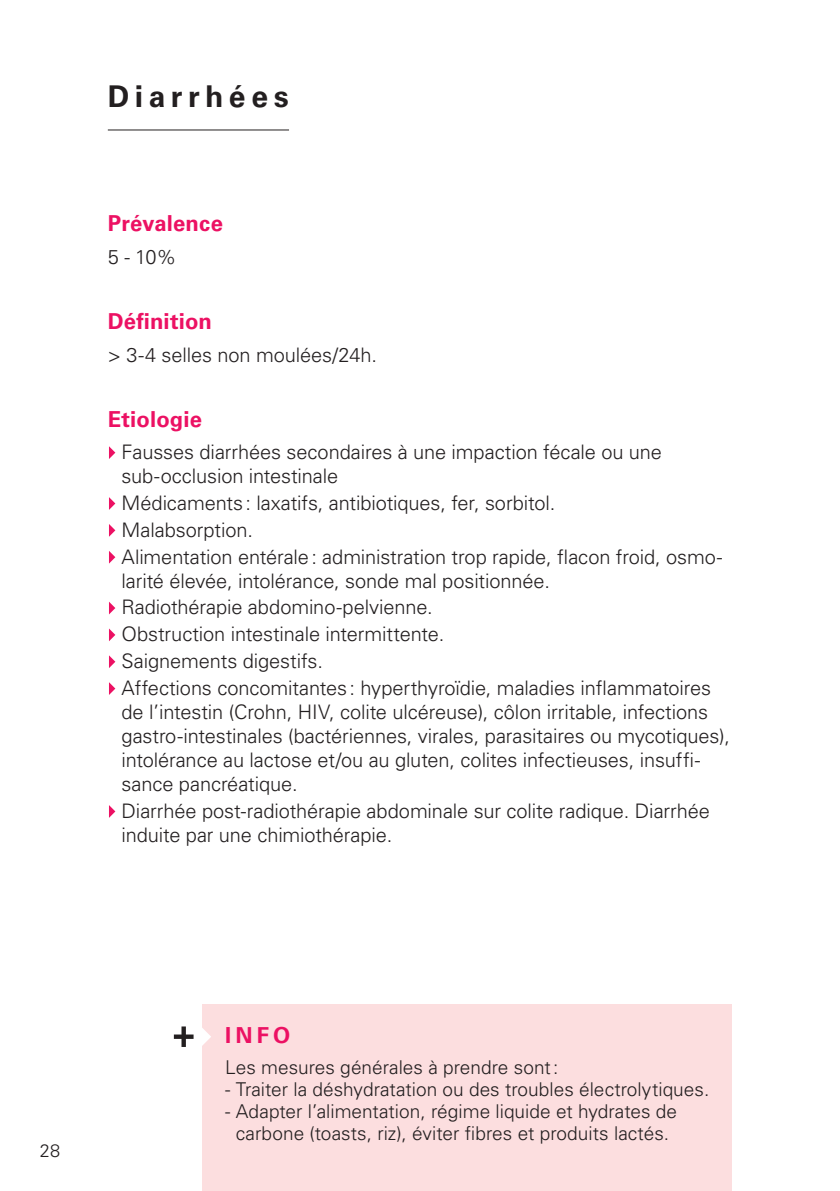
<style>
.page{position:relative;width:840px;height:1191px;background:#fff}
.page>*{position:absolute;margin:0;border:0;box-sizing:border-box;transform-origin:0 0}
.t1{font:700 30px "Univers LT Std";letter-spacing:.18em;color:#231f20}
.t2{font:700 22px "Univers LT Std";letter-spacing:.005em;color:#ec1163}
.t3{font:300 20px/26.8px "Univers LT Std";letter-spacing:-.005em;color:#231f20}
.t4{font:300 19px/22px "Univers LT Std";color:#231f20;text-align:center}
.t5{font:300 18px "Univers LT Std";color:#231f20}
</style>
<div class="page">
<svg style="left:109px;top:446px;width:6px;height:13px"></svg>
<svg style="left:109px;top:497px;width:6px;height:13px"></svg>
<svg style="left:109px;top:524px;width:6px;height:13px"></svg>
<svg style="left:109px;top:551px;width:6px;height:12px"></svg>
<svg style="left:109px;top:601px;width:6px;height:13px"></svg>
<svg style="left:109px;top:628px;width:6px;height:13px"></svg>
<svg style="left:109px;top:655px;width:6px;height:13px"></svg>
<svg style="left:109px;top:682px;width:6px;height:13px"></svg>
<svg style="left:109px;top:805px;width:6px;height:13px"></svg>
<hr style="left:108px;top:129px;width:181px;height:1px;background:#231f20">
<div style="left:202px;top:1004px;width:529px;height:187px;background:#fcdedf"></div>
<svg style="left:174px;top:1026px;width:37px;height:21px"></svg>
<h1 class="t1" style="left:108px;top:79px;width:182px">Diarrhées</h1>
<p class="t2" style="left:108px;top:211px;width:116px">Prévalence</p>
<p class="t3" style="left:108px;top:243px;width:70px">5 - 10%</p>
<p class="t2" style="left:108px;top:308px;width:106px">Définition</p>
<p class="t3" style="left:108px;top:341px;width:271px">&gt; 3-4 selles non moulées/24h.</p>
<p class="t2" style="left:108px;top:406px;width:96px">Etiologie</p>
<p class="t3" style="left:121px;top:440px;width:542px;line-height:24px">Fausses diarrhées secondaires à une impaction fécale ou une sub-occlusion intestinale</p>
<p class="t3" style="left:121px;top:489px;width:602px">Médicaments: laxatifs, antibiotiques, fer, sorbitol.<br>Malabsorption.<br>Alimentation entérale: administration trop rapide, flacon froid, osmo-</p>
<p class="t3" style="left:121px;top:567px;width:591px">larité élevée, intolérance, sonde mal positionnée.<br>Radiothérapie abdomino-pelvienne.<br>Obstruction intestinale intermittente.<br>Saignements digestifs.<br>Affections concomitantes: hyperthyroïdie, maladies inflammatoires</p>
<p class="t3" style="left:121px;top:700px;width:609px;line-height:24px">de l’intestin (Crohn, HIV, colite ulcéreuse), côlon irritable, infections gastro-intestinales (bactériennes, virales, parasitaires ou mycotiques), intolérance au lactose et/ou au gluten, colites infectieuses, insuffi&shy;sance pancréatique.</p>
<p class="t3" style="left:121px;top:798px;width:589px;line-height:24px">Diarrhée post-radiothérapie abdominale sur colite radique. Diarrhée induite par une chimiothérapie.</p>
<p class="t5" style="left:40px;top:1139px;width:22px">28</p>
<p class="t2" style="left:225px;top:1022px;width:66px">INFO</p>
<p class="t4" style="left:225px;top:1056px;width:334px">Les mesures générales à prendre sont:</p>
<p class="t4" style="left:225px;top:1078px;width:485px">- Traiter la déshydratation ou des troubles électrolytiques.</p>
<p class="t4" style="left:225px;top:1100px;width:453px">- Adapter l’alimentation, régime liquide et hydrates de carbone (toasts, riz), éviter fibres et produits lactés.</p>
</div>
